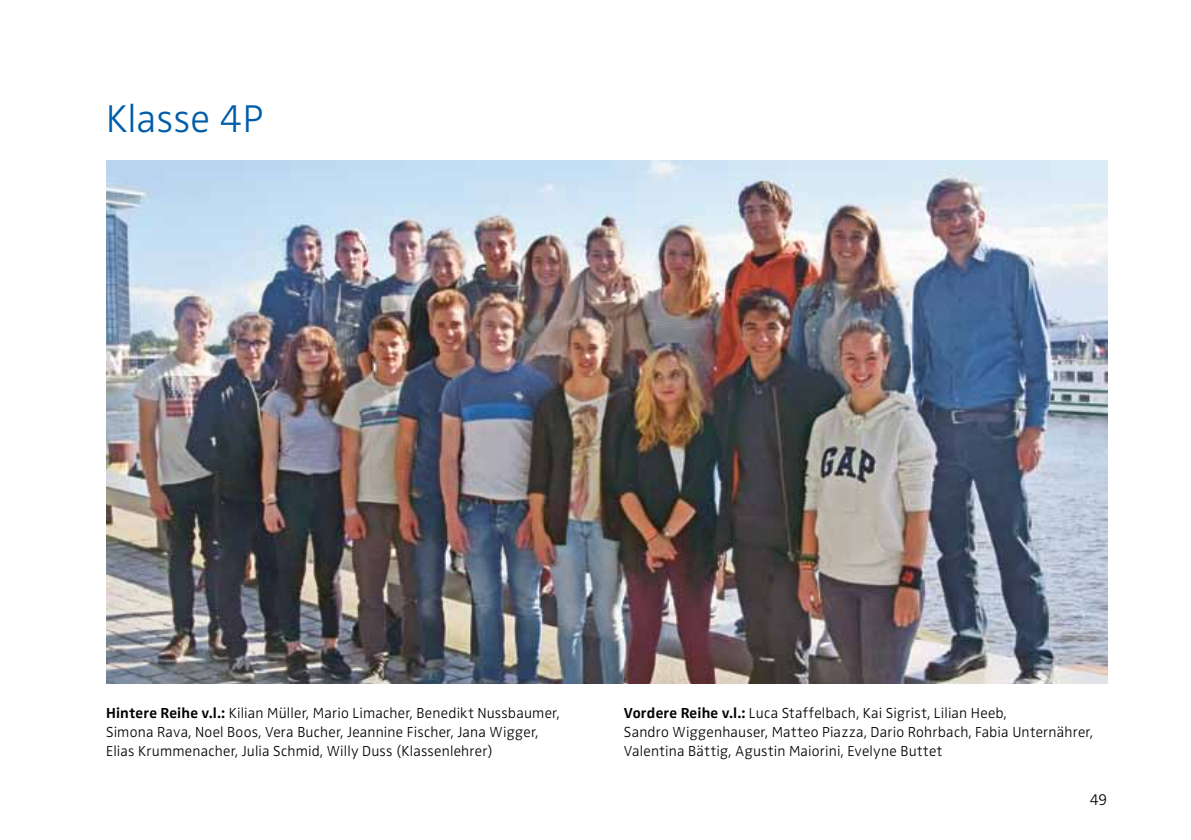
<style>
.page{position:relative;width:1191px;height:840px;background:#fff}
.page>*{position:absolute;margin:0;border:0;box-sizing:border-box;transform-origin:0 0}
.t1{font:300 40px "Zwo";color:#005daa}
.t2{font:300 16px "Zwo";color:#000}
.t3{font:300 15px/19px "Zwo";letter-spacing:.015em;color:#000}
.s1{font-weight:700}
</style>
<div class="page">
<img style="left:106px;top:160px;width:1001px;height:522px">
<h1 class="t1" style="left:106px;top:95px;width:159px">Klasse 4P</h1>
<p class="t3" style="left:106px;top:703px;width:455px"><span class="s1">Hintere Reihe v.l.:</span> Kilian Müller, Mario Limacher, Benedikt Nussbaumer,<br>Simona Rava, Noel Boos, Vera Bucher, Jeannine Fischer, Jana Wigger,<br>Elias Krummenacher, Julia Schmid, Willy Duss (Klassenlehrer)</p>
<p class="t3" style="left:624px;top:703px;width:471px"><span class="s1">Vordere Reihe v.l.:</span> Luca Staffelbach, Kai Sigrist, Lilian Heeb,<br>Sandro Wiggenhauser, Matteo Piazza, Dario Rohrbach, Fabia Unternährer,<br>Valentina Bättig, Agustin Maiorini, Evelyne Buttet</p>
<p class="t2" style="left:1089px;top:789px;width:19px">49</p>
</div>
